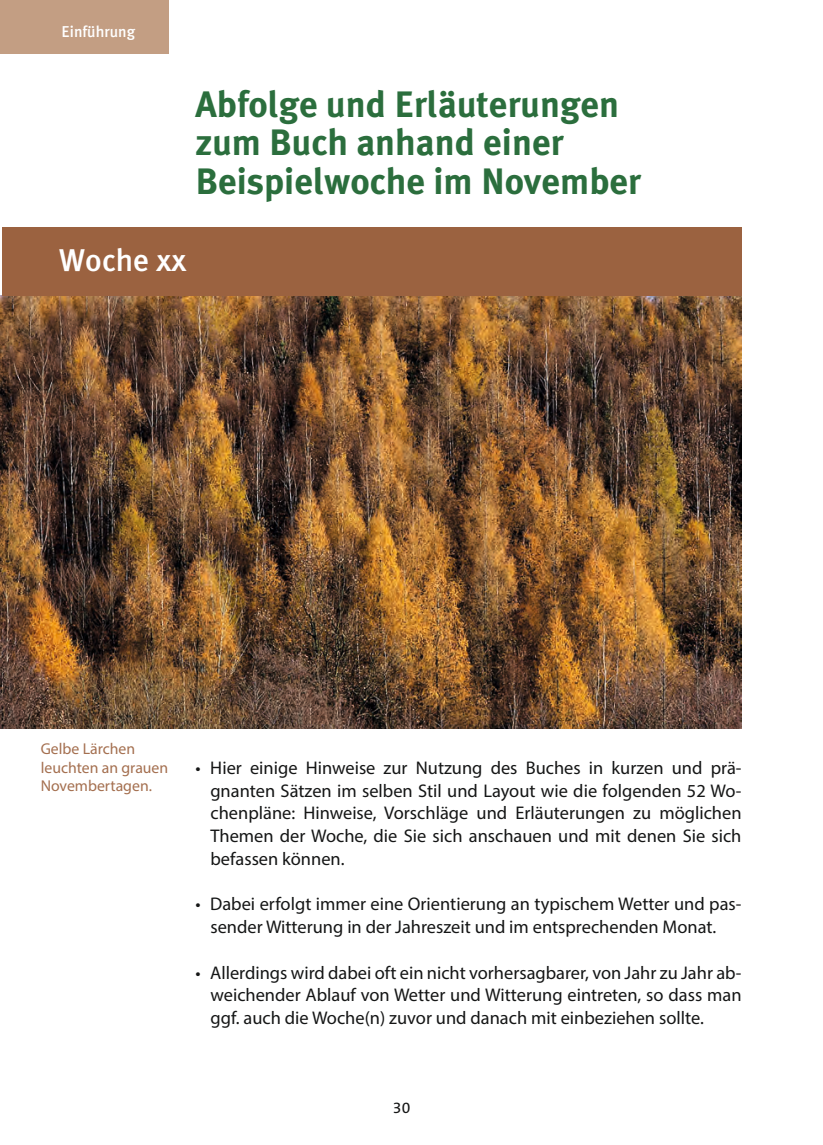
<style>
.page{position:relative;width:823px;height:1145px;background:#fff}
.page>*{position:absolute;margin:0;border:0;box-sizing:border-box;transform-origin:0 0}
.t1{font:700 36.75px/38.5px "Meta Plus Lining";color:#2b6e3d}
.t2{font:500 31.5px "Meta Plus Lining";color:#fff}
.t3{font:18.38px/22.8px "Myriad Pro";color:#151616;text-align:justify}
.t4{font:15.75px/18.9px "Myriad Pro";color:#a46f4f}
.t5{font:500 15.75px "Meta Plus Lining";color:#fff}
.t6{font:15.75px "The Sans B5 Plain";color:#151616}
</style>
<div class="page">
<div style="left:0;top:0;width:168px;height:53px;background:#c39e83"></div>
<img style="left:0;top:295px;width:741px;height:433px">
<div style="left:2px;top:227px;width:739px;height:68px;background:#9b6240"></div>
<p class="t5" style="left:62px;top:23px;width:75px">Einführung</p>
<h1 class="t1" style="left:195px;top:85px;width:447px">Abfolge und Erläuterungen zum Buch anhand einer<br>Beispielwoche im November</h1>
<h2 class="t2" style="left:59px;top:242px;width:129px">Woche xx</h2>
<p class="t4" style="left:41px;top:739px;width:129px">Gelbe Lärchen leuchten an grauen<br>Novembertagen.</p>
<p class="t3" style="left:210px;top:756px;width:532px;text-indent:-15px">• Hier einige Hinweise zur Nutzung des Buches in kurzen und prä&shy;gnanten Sätzen im selben Stil und Layout wie die folgenden 52 Wo&shy;chenpläne: Hinweise, Vorschläge und Erläuterungen zu möglichen Themen der Woche, die Sie sich anschauen und mit denen Sie sich befassen können.</p>
<p class="t3" style="left:195px;top:892px;width:547px;text-align:center">• Dabei erfolgt immer eine Orientierung an typischem Wetter und pas&shy;sender Witterung in der Jahreszeit und im entsprechenden Monat.</p>
<p class="t3" style="left:210px;top:961px;width:532px;text-indent:-15px">• Allerdings wird dabei oft ein nicht vorhersagbarer, von Jahr zu Jahr ab&shy;weichender Ablauf von Wetter und Witterung eintreten, so dass man ggf. auch die Woche(n) zuvor und danach mit einbeziehen sollte.</p>
<p class="t6" style="left:392px;top:1100px;width:19px">30</p>
</div>
